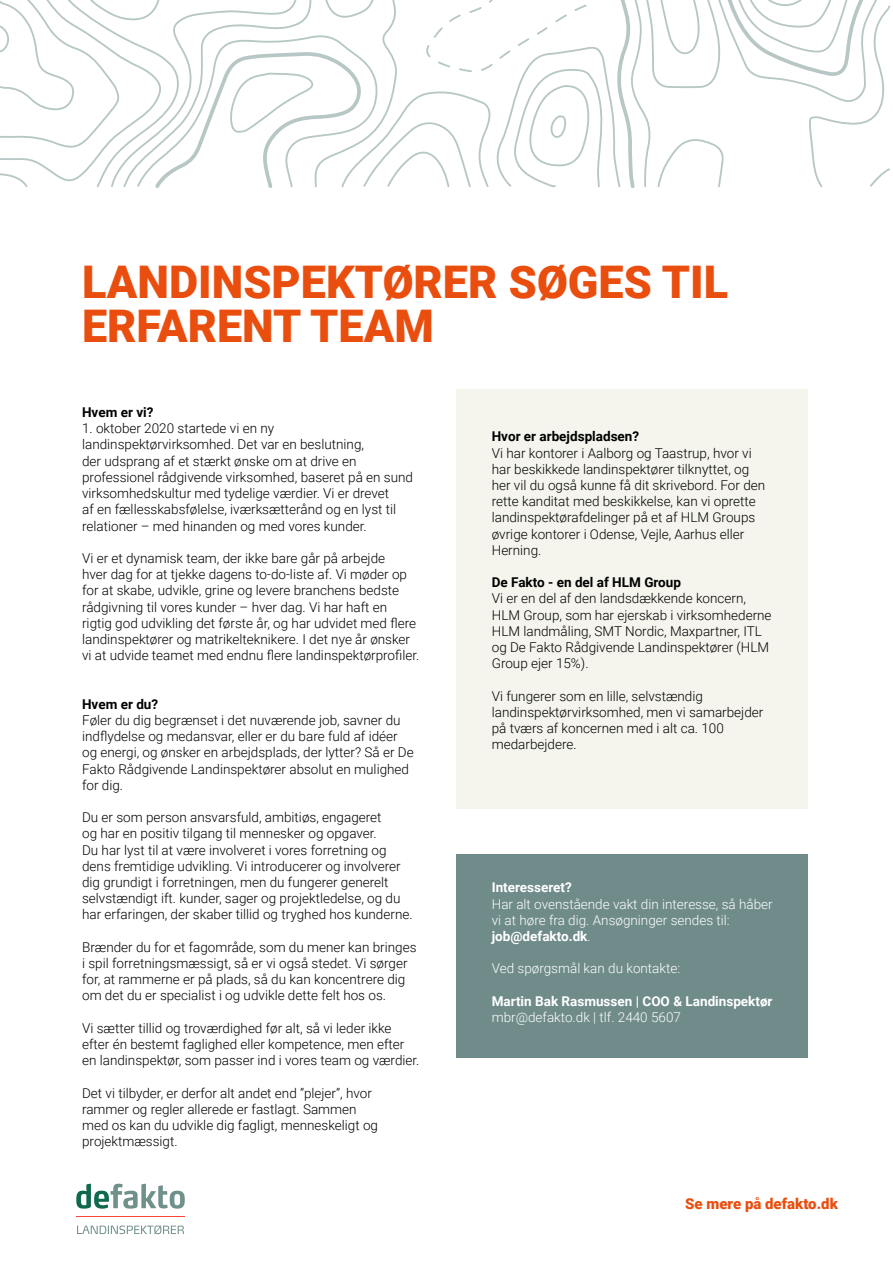
<style>
.page{position:relative;width:893px;height:1263px;background:#fff}
.page>*{position:absolute;margin:0;border:0;box-sizing:border-box;transform-origin:0 0}
.t1{font:900 45px/43.5px "Roboto";color:#e94e0f}
.t2{font:900 15px "Roboto";color:#e94e0f}
.t3{font:300 13.5px/16.2px "Roboto";color:#000}
.t4{font:300 13.5px/16.2px "Roboto";color:#fff}
.t5{font:700 13.5px "Roboto";color:#000}
.t6{font:700 13.5px "Roboto";color:#fff}
.s1{font-weight:700}
</style>
<div class="page">
<div style="left:456px;top:855px;width:352px;height:203px;background:#6f8b8a"></div>
<div style="left:456px;top:389px;width:352px;height:420px;background:#f5f5ee"></div>
<hr style="left:76px;top:1216px;width:109px;height:1px;background:#fd4539">
<svg style="left:76px;top:1184px;width:109px;height:24px"></svg>
<svg style="left:77px;top:1225px;width:107px;height:9px"></svg>
<svg style="left:620px;top:0;width:271px;height:188px"></svg>
<svg style="left:628px;top:0;width:15px;height:187px"></svg>
<svg style="left:0;top:0;width:620px;height:188px"></svg>
<svg style="left:643px;top:0;width:247px;height:187px"></svg>
<h1 class="t1" style="left:82px;top:259px;width:647px">LANDINSPEKTØRER SØGES TIL<br>ERFARENT TEAM</h1>
<p class="t5" style="left:82px;top:403px;width:73px">Hvem er vi?</p>
<p class="t3" style="left:82px;top:420px;width:332px">1. oktober 2020 startede vi en ny landinspektørvirksomhed. Det var en beslutning,<br>der udsprang af et stærkt ønske om at drive en professionel rådgivende virksomhed, baseret på en sund virksomhedskultur med tydelige værdier. Vi er drevet<br>af en fællesskabsfølelse, iværksætterånd og en lyst til relationer – med hinanden og med vores kunder.</p>
<p class="t3" style="left:82px;top:549px;width:339px">Vi er et dynamisk team, der ikke bare går på arbejde<br>hver dag for at tjekke dagens to-do-liste af. Vi møder op for at skabe, udvikle, grine og levere branchens bedste rådgivning til vores kunder – hver dag. Vi har haft en rigtig god udvikling det første år, og har udvidet med flere landinspektører og matrikelteknikere. I det nye år ønsker vi at udvide teamet med endnu flere landinspektørprofiler.</p>
<p class="t5" style="left:82px;top:694px;width:78px">Hvem er du?</p>
<p class="t3" style="left:82px;top:711px;width:333px">Føler du dig begrænset i det nuværende job, savner du indflydelse og medansvar, eller er du bare fuld af idéer og energi, og ønsker en arbejdsplads, der lytter? Så er De Fakto Rådgivende Landinspektører absolut en mulighed for dig.</p>
<p class="t3" style="left:82px;top:809px;width:332px">Du er som person ansvarsfuld, ambitiøs, engageret<br>og har en positiv tilgang til mennesker og opgaver.<br>Du har lyst til at være involveret i vores forretning og dens fremtidige udvikling. Vi introducerer og involverer dig grundigt i forretningen, men du fungerer generelt selvstændigt ift. kunder, sager og projektledelse, og du har erfaringen, der skaber tillid og tryghed hos kunderne.</p>
<p class="t3" style="left:82px;top:938px;width:336px">Brænder du for et fagområde, som du mener kan bringes i spil forretningsmæssigt, så er vi også stedet. Vi sørger for, at rammerne er på plads, så du kan koncentrere dig om det du er specialist i og udvikle dette felt hos os.</p>
<p class="t3" style="left:82px;top:1019px;width:339px">Vi sætter tillid og troværdighed før alt, så vi leder ikke efter én bestemt faglighed eller kompetence, men efter en landinspektør, som passer ind i vores team og værdier.</p>
<p class="t3" style="left:82px;top:1084px;width:297px">Det vi tilbyder, er derfor alt andet end ”plejer”, hvor rammer og regler allerede er fastlagt. Sammen med os kan du udvikle dig fagligt, menneskeligt og projektmæssigt.</p>
<p class="t5" style="left:492px;top:427px;width:149px">Hvor er arbejdspladsen?</p>
<p class="t3" style="left:492px;top:444px;width:275px">Vi har kontorer i Aalborg og Taastrup, hvor vi har beskikkede landinspektører tilknyttet, og her vil du også kunne få dit skrivebord. For den rette kanditat med beskikkelse, kan vi oprette landinspektørafdelinger på et af HLM Groups øvrige kontorer i Odense, Vejle, Aarhus eller Herning.</p>
<p class="t5" style="left:492px;top:573px;width:191px">De Fakto - en del af HLM Group</p>
<p class="t3" style="left:492px;top:590px;width:281px">Vi er en del af den landsdækkende koncern, HLM Group, som har ejerskab i virksomhederne HLM landmåling, SMT Nordic, Maxpartner, ITL og De Fakto Rådgivende Landinspektører (HLM Group ejer 15%).</p>
<p class="t3" style="left:492px;top:687px;width:273px">Vi fungerer som en lille, selvstændig landinspektørvirksomhed, men vi samarbejder på tværs af koncernen med i alt ca. 100 medarbejdere.</p>
<p class="t6" style="left:492px;top:878px;width:82px">Interesseret?</p>
<p class="t4" style="left:492px;top:895px;width:283px">Har alt ovenstående vakt din interesse, så håber vi at høre fra dig. Ansøgninger sendes til: <span class="s1">job@defakto.dk</span>.</p>
<p class="t4" style="left:492px;top:960px;width:190px">Ved spørgsmål kan du kontakte:</p>
<p class="t6" style="left:492px;top:991px;width:282px">Martin Bak Rasmussen | COO &amp; Landinspektør</p>
<p class="t4" style="left:492px;top:1008px;width:191px">mbr@defakto.dk | tlf. 2440 5607</p>
<p class="t2" style="left:685px;top:1193px;width:154px">Se mere på defakto.dk</p>
</div>
